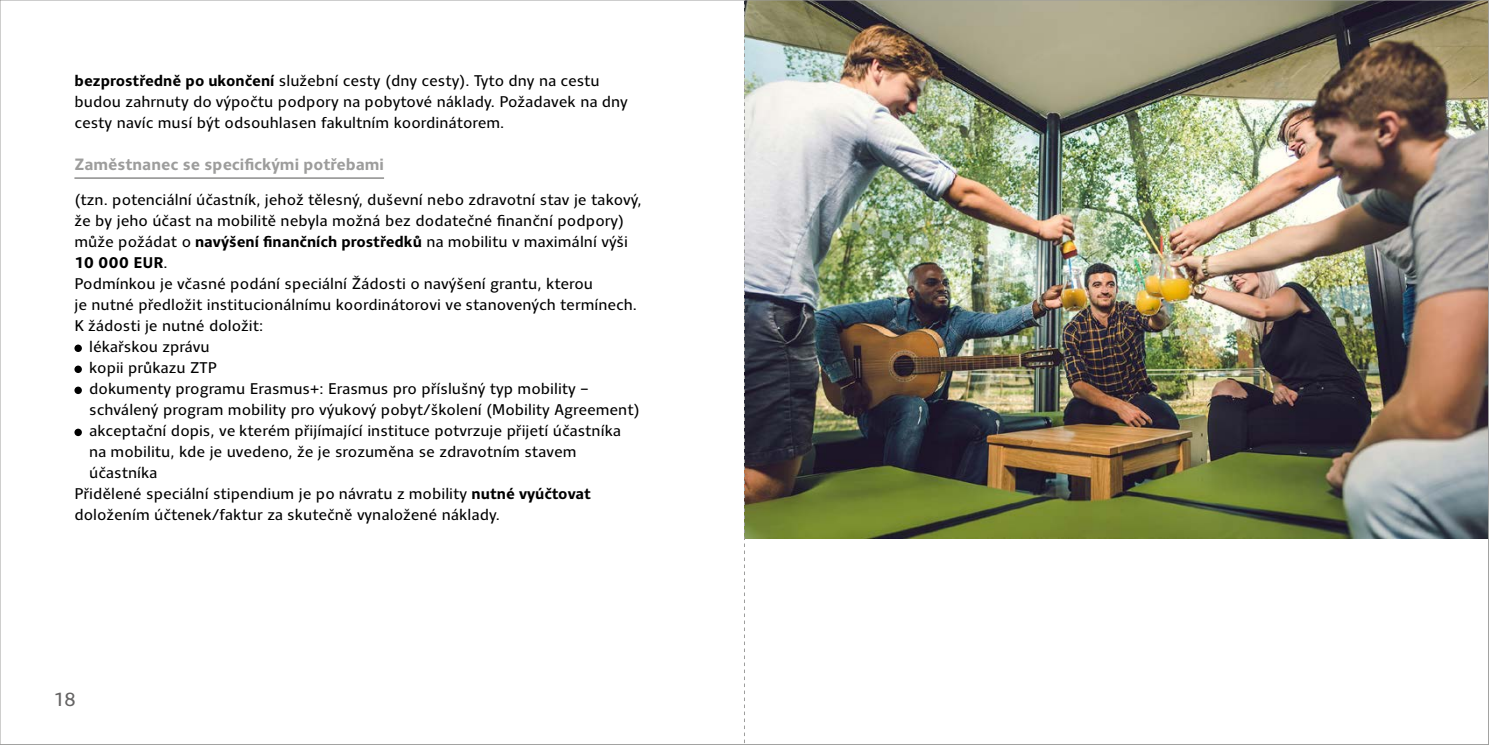
<style>
.page{position:relative;width:1489px;height:745px;background:#fff}
.page>*{position:absolute;margin:0;border:0;box-sizing:border-box;transform-origin:0 0}
.t1{font:19.25px "Clara Sans";color:#646363}
.Žlutý_titulek_OK{font:700 16.62px "Clara Sans";color:#9d9d9c}
.List_Paragraph{font:15.75px/21px "Clara Sans";color:#000}
.s1{font-weight:700}
</style>
<div class="page">
<hr style="left:74px;top:177px;width:310px;height:2px;background:#9d9d9c">
<div style="left:74px;top:344px;width:8px;height:8px;background:#000;border-radius:50%"></div>
<div style="left:74px;top:365px;width:8px;height:8px;background:#000;border-radius:50%"></div>
<div style="left:74px;top:386px;width:8px;height:8px;background:#000;border-radius:50%"></div>
<div style="left:74px;top:428px;width:8px;height:8px;background:#000;border-radius:50%"></div>
<img style="left:745px;top:2px;width:741px;height:536px">
<svg style="left:744px;top:0;width:1px;height:743px"></svg>
<p class="List_Paragraph" style="left:74px;top:70px;width:555px"><span class="s1">bezprostředně po ukončení</span> služební cesty (dny cesty). Tyto dny na cestu budou zahrnuty do výpočtu podpory na pobytové náklady. Požadavek na dny cesty navíc musí být odsouhlasen fakultním koordinátorem.</p>
<p class="Žlutý_titulek_OK" style="left:74px;top:155px;width:311px">Zaměstnanec se specifickými potřebami</p>
<p class="List_Paragraph" style="left:74px;top:189px;width:568px">(tzn. potenciální účastník, jehož tělesný, duševní nebo zdravotní stav je takový, že by jeho účast na mobilitě nebyla možná bez dodatečné finanční podpory) může požádat o <span class="s1">navýšení finančních prostředků</span> na mobilitu v maximální výši <span class="s1">10 000 EUR</span>.</p>
<p class="List_Paragraph" style="left:74px;top:273px;width:564px">Podmínkou je včasné podání speciální Žádosti o navýšení grantu, kterou<br>je nutné předložit institucionálnímu koordinátorovi ve stanovených termínech.</p>
<p class="List_Paragraph" style="left:74px;top:315px;width:190px">K žádosti je nutné doložit:</p>
<p class="List_Paragraph" style="left:89px;top:336px;width:122px">lékařskou zprávu</p>
<p class="List_Paragraph" style="left:89px;top:357px;width:129px">kopii průkazu ZTP</p>
<p class="List_Paragraph" style="left:89px;top:378px;width:552px">dokumenty programu Erasmus+: Erasmus pro příslušný typ mobility – schválený program mobility pro výukový pobyt/školení (Mobility Agreement)</p>
<p class="List_Paragraph" style="left:89px;top:420px;width:533px">akceptační dopis, ve kterém přijímající instituce potvrzuje přijetí účastníka na mobilitu, kde je uvedeno, že je srozuměna se zdravotním stavem účastníka</p>
<p class="List_Paragraph" style="left:74px;top:483px;width:518px">Přidělené speciální stipendium je po návratu z mobility <span class="s1">nutné vyúčtovat </span>doložením účtenek/faktur za skutečně vynaložené náklady.</p>
<p class="t1" style="left:53px;top:688px;width:24px">18</p>
</div>
